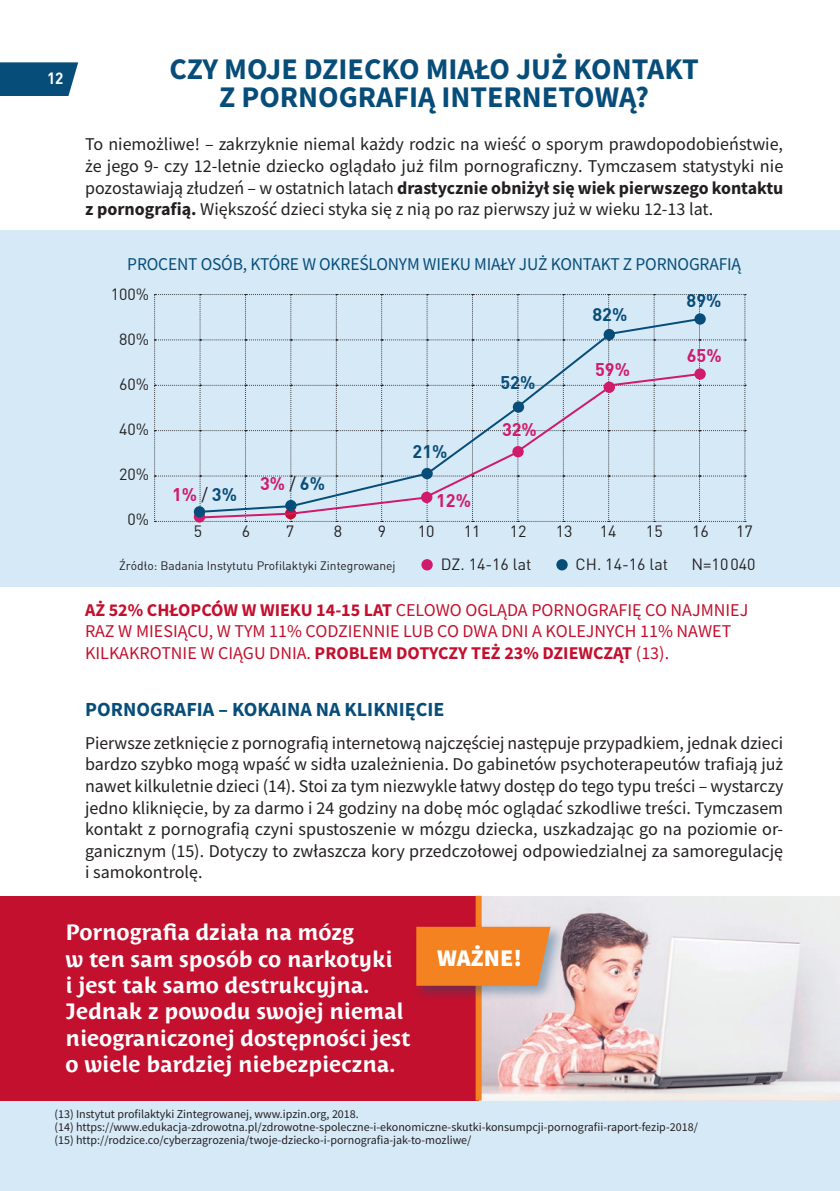
<style>
.page{position:relative;width:840px;height:1191px;background:#fff}
.page>*{position:absolute;margin:0;border:0;box-sizing:border-box;transform-origin:0 0}
.t1{font:700 30px/28px "Source Sans Pro";color:#074d79;text-align:center}
.t2{font:900 24px "Source Sans Pro";color:#fff}
.t3{font:700 22px/26.4px "Costa Ptf";color:#fff}
.t4{font:700 20px "Source Sans Pro";color:#074d79}
.t5{font:18px/21.6px "Source Sans Pro";color:#231f20;text-align:justify}
.t6{font:18px/21.6px "Source Sans Pro";color:#c3102e}
.t7{font:18px "Source Sans Pro";letter-spacing:-.01em;color:#074d79}
.t8{font:700 18px "DIN Pl";color:#d01a6a}
.t9{font:700 18px "DIN Pl";color:#074d79}
.t10{font:16px "DINPL Normal";color:#231f20}
.t11{font:700 16px "DIN Pl";color:#fff;scale:.95 1}
.t12{font:12px/13px "Source Sans Pro";color:#231f20}
.t13{font:12px "DINPL Normal";color:#231f20}
.s1{font-weight:700}
.s2{font-family:"DINPL Normal";font-weight:400;color:#231f20}
.s3{color:#074d79}
</style>
<div class="page">
<svg style="left:0;top:62px;width:78px;height:34px;background:#185982"></svg>
<div style="left:0;top:231px;width:839px;height:356px;background:#d6e9f7"></div>
<div style="left:0;top:1100px;width:839px;height:91px;background:#d6e9f7"></div>
<img style="left:481px;top:896px;width:358px;height:204px">
<div style="left:421px;top:559px;width:11px;height:11px;background:#d01a6a;border-radius:50%"></div>
<div style="left:556px;top:559px;width:11px;height:11px;background:#074d79;border-radius:50%"></div>
<div style="left:0;top:896px;width:478px;height:204px;background:#c3102e"></div>
<div style="left:475px;top:895px;width:6px;height:205px;background:#f58220"></div>
<div style="left:412px;top:923px;width:153px;height:78px;background:#074d79;opacity:.4"></div>
<svg style="left:416px;top:926px;width:134px;height:59px;background:#f08328"></svg>
<svg style="left:154px;top:294px;width:591px;height:228px"></svg>
<p class="t11" style="left:47px;top:68px;width:19px">12</p>
<h1 class="t1" style="left:169px;top:55px;width:530px">CZY MOJE DZIECKO MIAŁO JUŻ KONTAKT<br>Z PORNOGRAFIĄ INTERNETOWĄ?</h1>
<p class="t5" style="left:85px;top:134px;width:699px">To niemożliwe! – zakrzyknie niemal każdy rodzic na wieść o sporym prawdopodobieństwie, że jego 9- czy 12-letnie dziecko oglądało już film pornograficzny. Tymczasem statystyki nie pozostawiają złudzeń – w ostatnich latach <span class="s1">drastycznie obniżył się wiek pierwszego kontaktu z pornografią.</span> Większość dzieci styka się z nią po raz pierwszy już w wieku 12-13 lat.</p>
<p class="t7" style="left:127px;top:252px;width:615px">PROCENT OSÓB, KTÓRE W OKREŚLONYM WIEKU MIAŁY JUŻ KONTAKT Z PORNOGRAFIĄ</p>
<p class="t10" style="left:111px;top:284px;width:40px">100%</p>
<p class="t10" style="left:119px;top:329px;width:32px">80%</p>
<p class="t10" style="left:119px;top:374px;width:32px">60%</p>
<p class="t10" style="left:119px;top:419px;width:32px">40%</p>
<p class="t10" style="left:119px;top:464px;width:32px">20%</p>
<p class="t10" style="left:127px;top:509px;width:23px">0%</p>
<p class="t9" style="left:686px;top:288px;width:36px">89%</p>
<p class="t9" style="left:592px;top:302px;width:36px">82%</p>
<p class="t8" style="left:686px;top:343px;width:36px">65%</p>
<p class="t8" style="left:594px;top:358px;width:36px">59%</p>
<p class="t9" style="left:500px;top:371px;width:36px">52%</p>
<p class="t8" style="left:501px;top:418px;width:36px">32%</p>
<p class="t9" style="left:412px;top:439px;width:36px">21%</p>
<p class="t8" style="left:436px;top:489px;width:36px">12%</p>
<p class="t8" style="left:260px;top:472px;width:66px">3% <span class="s2">/</span> <span class="s3">6%</span></p>
<p class="t8" style="left:172px;top:482px;width:66px">1% <span class="s2">/</span> <span class="s3">3%</span></p>
<p class="t10" style="left:194px;top:521px;width:10px">5</p>
<p class="t10" style="left:241px;top:521px;width:10px">6</p>
<p class="t10" style="left:285px;top:521px;width:10px">7</p>
<p class="t10" style="left:333px;top:521px;width:10px">8</p>
<p class="t10" style="left:377px;top:521px;width:10px">9</p>
<p class="t10" style="left:417px;top:521px;width:18px">10</p>
<p class="t10" style="left:463px;top:521px;width:18px">11</p>
<p class="t10" style="left:509px;top:521px;width:18px">12</p>
<p class="t10" style="left:555px;top:521px;width:18px">13</p>
<p class="t10" style="left:599px;top:521px;width:18px">14</p>
<p class="t10" style="left:645px;top:521px;width:18px">15</p>
<p class="t10" style="left:691px;top:521px;width:18px">16</p>
<p class="t10" style="left:735px;top:521px;width:18px">17</p>
<p class="t13" style="left:119px;top:558px;width:278px">Źródło: Badania Instytutu Profilaktyki Zintegrowanej</p>
<p class="t10" style="left:440px;top:554px;width:92px">DZ. 14-16 lat</p>
<p class="t10" style="left:575px;top:554px;width:94px">CH. 14-16 lat</p>
<p class="t10" style="left:691px;top:554px;width:65px">N=10040</p>
<p class="t6" style="left:85px;top:598px;width:664px"><span class="s1">AŻ 52% CHŁOPCÓW W WIEKU 14-15 LAT</span> CELOWO OGLĄDA PORNOGRAFIĘ CO NAJMNIEJ<br>RAZ W MIESIĄCU, W TYM 11% CODZIENNIE LUB CO DWA DNI A KOLEJNYCH 11% NAWET<br>KILKAKROTNIE W CIĄGU DNIA. <span class="s1">PROBLEM DOTYCZY TEŻ 23% DZIEWCZĄT</span> (13).</p>
<p class="t4" style="left:85px;top:695px;width:361px">PORNOGRAFIA – KOKAINA NA KLIKNIĘCIE</p>
<p class="t5" style="left:85px;top:732px;width:699px">Pierwsze zetknięcie z pornografią internetową najczęściej następuje przypadkiem, jednak dzieci bardzo szybko mogą wpaść w sidła uzależnienia. Do gabinetów psychoterapeutów trafiają już nawet kilkuletnie dzieci (14). Stoi za tym niezwykle łatwy dostęp do tego typu treści – wystarczy jedno kliknięcie, by za darmo i 24 godziny na dobę móc oglądać szkodliwe treści. Tymczasem kontakt z pornografią czyni spustoszenie w mózgu dziecka, uszkadzając go na poziomie or&shy;ganicznym (15). Dotyczy to zwłaszcza kory przedczołowej odpowiedzialnej za samoregulację i samokontrolę.</p>
<p class="t3" style="left:66px;top:919px;width:346px">Pornografia działa na mózg<br>w ten sam sposób co narkotyki<br>i jest tak samo destrukcyjna.<br>Jednak z powodu swojej niemal nieograniczonej dostępności jest o wiele bardziej niebezpieczna.</p>
<h2 class="t2" style="left:437px;top:941px;width:86px">WAŻNE!</h2>
<p class="t12" style="left:54px;top:1107px;width:644px">(13) Instytut profilaktyki Zintegrowanej, www.ipzin.org, 2018.<br>(14) https://www.edukacja-zdrowotna.pl/zdrowotne-spoleczne-i-ekonomiczne-skutki-konsumpcji-pornografii-raport-fezip-2018/ (15) http://rodzice.co/cyberzagrozenia/twoje-dziecko-i-pornografia-jak-to-mozliwe/</p>
</div>
